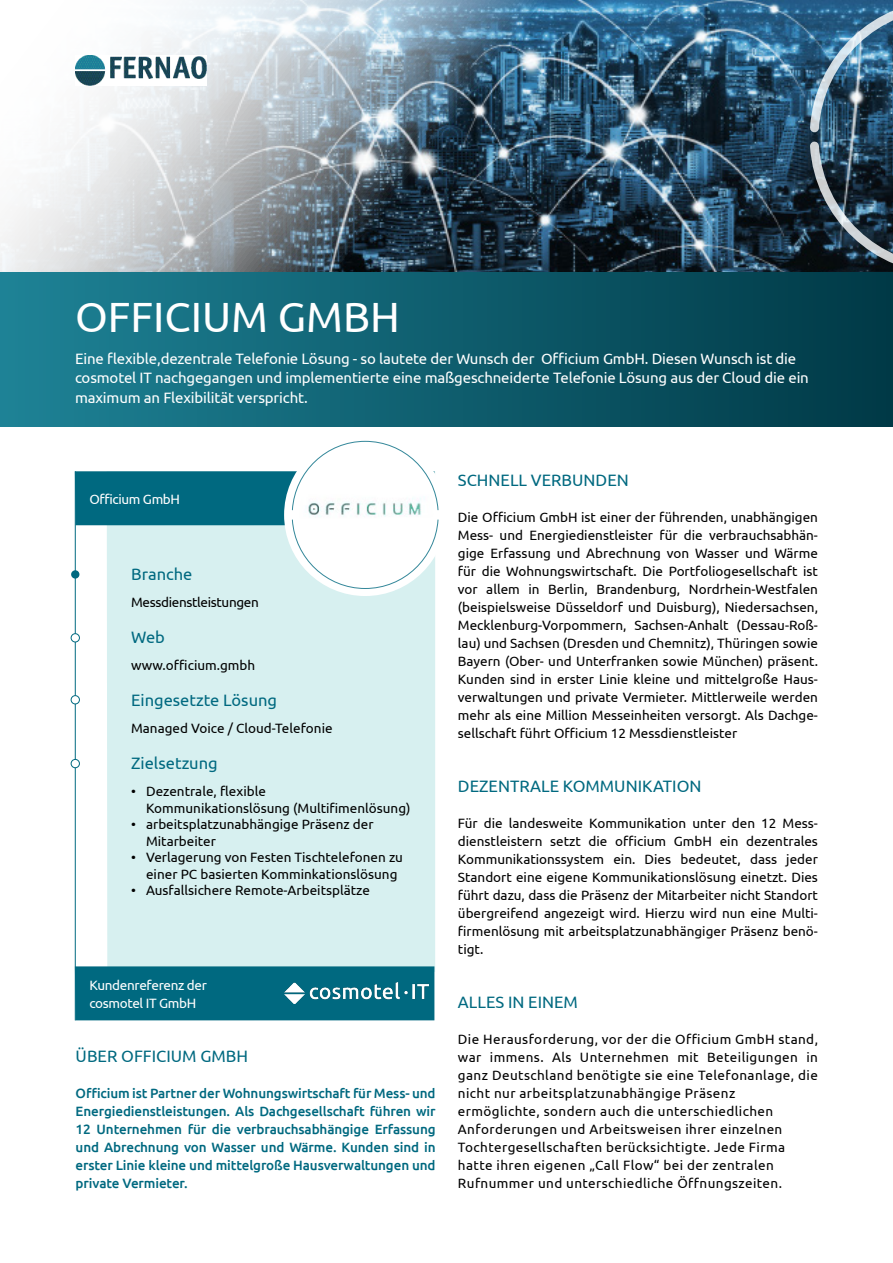
<style>
.page{position:relative;width:893px;height:1263px;background:#fff}
.page>*{position:absolute;margin:0;border:0;box-sizing:border-box;transform-origin:0 0}
.t1{font:42.3px "Ubuntu";color:#fff}
.t2{font:16.5px "Ubuntu";color:#006980}
.t3{font:15px/19.5px "Ubuntu";letter-spacing:-.01em;color:#fff}
.t4{font:13.5px/18px "Ubuntu";color:#000;text-align:justify}
.t5{font:500 13.5px/18px "Ubuntu";letter-spacing:-.01em;color:#006980;text-align:justify}
.t6{font:13.5px "Ubuntu";letter-spacing:.03em;color:#000}
.t7{font:13.5px/18px "Ubuntu";letter-spacing:-.025em;color:#fff}
.t8{font:13.5px "Ubuntu";letter-spacing:-.025em;color:#000}
</style>
<div class="page">
<div style="left:107px;top:589px;width:328px;height:383px;background:#d7f0f0"></div>
<img style="left:1px;top:0;width:807px;height:273px">
<div style="left:0;top:273px;width:893px;height:154px;background:linear-gradient(to right,#1e8396,#003946)"></div>
<img style="left:808px;top:0;width:85px;height:273px">
<hr style="left:75px;top:471px;width:1px;height:549px;background:#006980">
<img style="left:75px;top:56px;width:131px;height:30px">
<div style="left:71px;top:570px;width:8px;height:9px;background:#006980;border-radius:50%"></div>
<div style="left:71px;top:634px;width:8px;height:8px;background:#fff;border-radius:50%"></div>
<div style="left:71px;top:633px;width:9px;height:9px;border:1px solid #006980;border-radius:50%"></div>
<div style="left:71px;top:696px;width:8px;height:8px;background:#fff;border-radius:50%"></div>
<div style="left:71px;top:695px;width:9px;height:9px;border:1px solid #006980;border-radius:50%"></div>
<div style="left:71px;top:759px;width:8px;height:9px;background:#fff;border-radius:50%"></div>
<div style="left:71px;top:759px;width:9px;height:9px;border:1px solid #006980;border-radius:50%"></div>
<div style="left:75px;top:966px;width:359px;height:54px;background:#006980"></div>
<svg style="left:75px;top:471px;width:197px;height:118px;background:#77b3bd"></svg>
<img style="left:272px;top:416px;width:187px;height:186px">
<img style="left:284px;top:982px;width:144px;height:22px">
<p class="t1" style="left:75px;top:292px;width:327px">OFFICIUM GMBH</p>
<p class="t3" style="left:75px;top:348px;width:735px">Eine flexible,dezentrale Telefonie Lösung - so lautete der Wunsch der Officium GmbH. Diesen Wunsch ist die cosmotel IT nachgegangen und implementierte eine maßgeschneiderte Telefonie Lösung aus der Cloud die ein maximum an Flexibilität verspricht.</p>
<p class="t7" style="left:89px;top:489px;width:92px">Officium GmbH</p>
<p class="t2" style="left:131px;top:564px;width:63px">Branche</p>
<p class="t8" style="left:131px;top:594px;width:129px">Messdienstleistungen</p>
<p class="t2" style="left:131px;top:627px;width:35px">Web</p>
<p class="t4" style="left:131px;top:656px;width:126px">www.officium.gmbh</p>
<p class="t2" style="left:131px;top:690px;width:148px">Eingesetzte Lösung</p>
<p class="t4" style="left:131px;top:719px;width:203px">Managed Voice / Cloud-Telefonie</p>
<p class="t2" style="left:131px;top:753px;width:88px">Zielsetzung</p>
<p class="t4" style="left:131px;top:782px;width:136px">• Dezentrale, flexible</p>
<p class="t4" style="left:146px;top:798px;width:266px">Kommunikationslösung (Multifimenlösung)</p>
<p class="t4" style="left:131px;top:815px;width:244px">• arbeitsplatzunabhängige Präsenz der</p>
<p class="t4" style="left:146px;top:831px;width:71px">Mitarbeiter</p>
<p class="t4" style="left:146px;top:849px;width:258px;line-height:16.5px;text-indent:-15px">• Verlagerung von Festen Tischtelefonen zu einer PC basierten Komminkationslösung</p>
<p class="t4" style="left:131px;top:881px;width:240px">• Ausfallsichere Remote-Arbeitsplätze</p>
<p class="t7" style="left:89px;top:976px;width:119px">Kundenreferenz der cosmotel IT GmbH</p>
<p class="t2" style="left:76px;top:1046px;width:174px">ÜBER OFFICIUM GMBH</p>
<p class="t5" style="left:76px;top:1084px;width:362px">Officium ist Partner der Wohnungswirtschaft für Mess- und Energiedienstleistungen. Als Dachgesellschaft führen wir 12 Unternehmen für die verbrauchsabhängige Erfassung und Abrechnung von Wasser und Wärme. Kunden sind in erster Linie kleine und mittelgroße Hausverwaltungen und private Vermieter.</p>
<p class="t2" style="left:458px;top:470px;width:172px">SCHNELL VERBUNDEN</p>
<p class="t4" style="left:458px;top:508px;width:362px">Die Officium GmbH ist einer der führenden, unabhängigen Mess- und Energiedienstleister für die verbrauchsabhän&shy;gige Erfassung und Abrechnung von Wasser und Wärme für die Wohnungswirtschaft. Die Portfoliogesellschaft ist vor allem in Berlin, Brandenburg, Nordrhein-Westfalen (beispielsweise Düsseldorf und Duisburg), Niedersachsen, Mecklenburg-Vorpommern, Sachsen-Anhalt (Dessau-Roß&shy;lau) und Sachsen (Dresden und Chemnitz), Thüringen sowie Bayern (Ober- und Unterfranken sowie München) präsent.<br>Kunden sind in erster Linie kleine und mittelgroße Haus&shy;verwaltungen und private Vermieter. Mittlerweile werden mehr als eine Million Messeinheiten versorgt. Als Dachge&shy;sellschaft führt Officium 12 Messdienstleister</p>
<p class="t2" style="left:458px;top:776px;width:245px">DEZENTRALE KOMMUNIKATION</p>
<p class="t4" style="left:458px;top:814px;width:362px">Für die landesweite Kommunikation unter den 12 Mess&shy;dienstleistern setzt die officium GmbH ein dezentrales Kommunikationssystem ein. Dies bedeutet, dass jeder Standort eine eigene Kommunikationslösung einetzt. Dies führt dazu, dass die Präsenz der Mitarbeiter nicht Standort übergreifend angezeigt wird. Hierzu wird nun eine Multi&shy;firmenlösung mit arbeitsplatzunabhängiger Präsenz benö&shy;tigt.</p>
<p class="t2" style="left:458px;top:992px;width:122px">ALLES IN EINEM</p>
<p class="t4" style="left:458px;top:1030px;width:362px">Die Herausforderung, vor der die Officium GmbH stand, war immens. Als Unternehmen mit Beteiligungen in ganz Deutschland benötigte sie eine Telefonanlage, die nicht nur arbeitsplatzunabhängige Präsenz</p>
<p class="t6" style="left:458px;top:1103px;width:317px">ermöglichte, sondern auch die unterschiedlichen</p>
<p class="t6" style="left:458px;top:1121px;width:326px">Anforderungen und Arbeitsweisen ihrer einzelnen</p>
<p class="t6" style="left:458px;top:1139px;width:329px">Tochtergesellschaften berücksichtigte. Jede Firma</p>
<p class="t6" style="left:458px;top:1157px;width:317px">hatte ihren eigenen „Call Flow“ bei der zentralen</p>
<p class="t6" style="left:458px;top:1175px;width:326px">Rufnummer und unterschiedliche Öffnungszeiten.</p>
</div>
